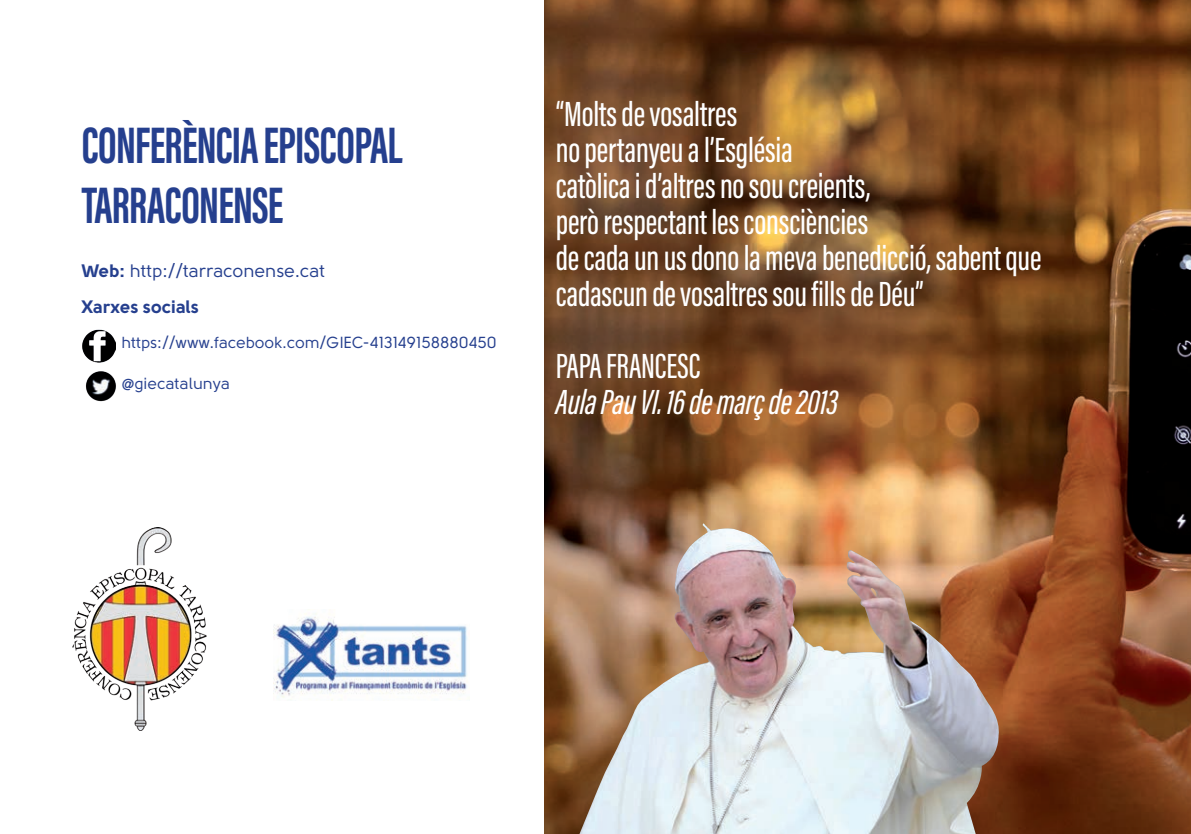
<style>
.page{position:relative;width:1191px;height:834px;background:#fff}
.page>*{position:absolute;margin:0;border:0;box-sizing:border-box;transform-origin:0 0}
.t1{font:52.8px/60px "Acumin Variable Concept";letter-spacing:-.28em;color:#253f8e;scale:.91 1}
.t2{font:36px/36px "Acumin Variable Concept";letter-spacing:-.18em;color:#fff}
.t3{font:36px/36px "Acumin Variable Concept";letter-spacing:-.21em;color:#fff}
.t4{font:18px "Solomon Sans Normal";color:#253f8e}
.t5{font:18px "Solomon Sans Bold";color:#253f8e}
.t6{font:16px "Solomon Sans Normal";color:#253f8e}
.s1{font-family:"Solomon Sans Bold"}
</style>
<div class="page">
<img style="left:544px;top:0;width:647px;height:833px">
<img style="left:579px;top:523px;width:421px;height:310px">
<img style="left:72px;top:527px;width:135px;height:203px">
<img style="left:274px;top:613px;width:194px;height:87px">
<img style="left:83px;top:329px;width:32px;height:33px">
<img style="left:86px;top:371px;width:30px;height:30px">
<h1 class="t1" style="left:82px;top:112px;width:366px">CONFERÈNCIAEPISCOPAL<br>TARRACONENSE</h1>
<p class="t4" style="left:82px;top:261px;width:245px"><span class="s1">Web:</span> http://tarraconense.cat</p>
<p class="t5" style="left:82px;top:295px;width:119px">Xarxes socials</p>
<p class="t6" style="left:121px;top:333px;width:377px">https://www.facebook.com/GIEC-413149158880450</p>
<p class="t6" style="left:121px;top:374px;width:110px">@giecatalunya</p>
<p class="t2" style="left:556px;top:94px;width:494px">“Moltsdevosaltres<br>nopertanyeual’Església<br>catòlicai d’altresnosoucreients,<br>peròrespectant lesconsciències decadaunusdonolamevabenedicció, sabent que cadascundevosaltressoufillsdeDéu”</p>
<p class="t3" style="left:556px;top:346px;width:292px">PAPAFRANCESC<br>AulaPauVI. 16demarçde2013</p>
</div>
